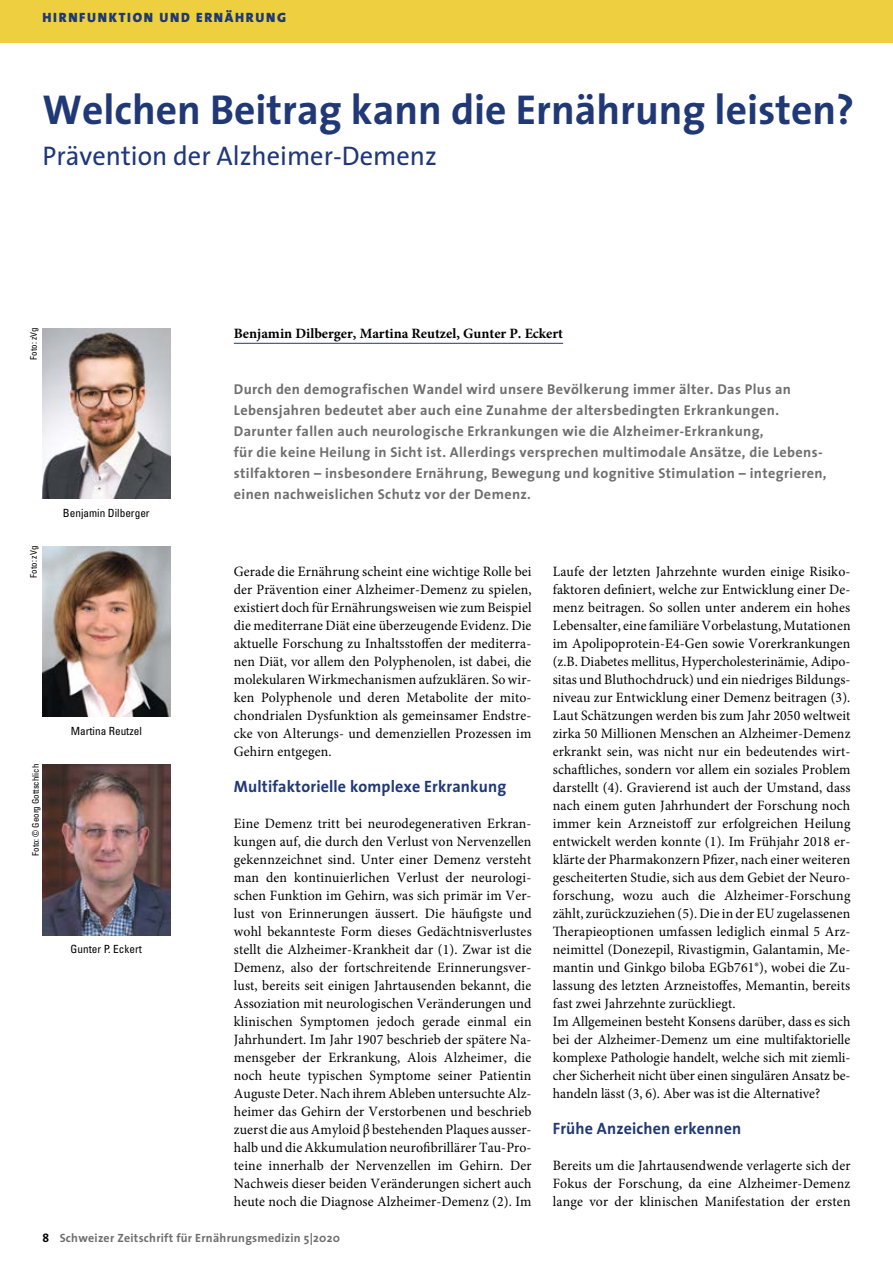
<style>
.page{position:relative;width:893px;height:1263px;background:#fff}
.page>*{position:absolute;margin:0;border:0;box-sizing:border-box;transform-origin:0 0}
.t1{font:700 42px "The Sans";color:#203876}
.t2{font:27px "The Sans";color:#203876}
.t3{font:700 16.5px "The Sans";letter-spacing:.01em;color:#203876}
.t4{font:14.25px/18px "Minion Pro";letter-spacing:.01em;color:#000;text-align:justify}
.t5{font:700 14.25px/21px "The Sans";letter-spacing:.025em;color:#706f6f}
.t6{font:700 14.25px "Minion Pro";color:#000}
.t7{font:900 13.5px "The Sans";letter-spacing:.125em;color:#203876}
.t8{font:700 12px "The Sans";letter-spacing:.02em;color:#706f6f}
.t9{font:condensed 11.25px "Univers";color:#000}
.t10{font:condensed 9px "Univers";color:#000}
.s1{color:#000}
</style>
<div class="page">
<div style="left:0;top:0;width:893px;height:43px;background:#eecf3f"></div>
<img style="left:43px;top:329px;width:127px;height:170px">
<img style="left:43px;top:547px;width:127px;height:170px">
<img style="left:43px;top:765px;width:127px;height:170px">
<hr style="left:234px;top:343px;width:329px;height:1px;background:#203876">
<p class="t7" style="left:43px;top:6px;width:245px">HIRNFUNKTION UND ERNÄHRUNG</p>
<h1 class="t1" style="left:43px;top:75px;width:813px">Welchen Beitrag kann die Ernährung leisten?</h1>
<h2 class="t2" style="left:43px;top:134px;width:396px">Prävention der Alzheimer-Demenz</h2>
<p class="t10" style="left:28px;top:359px;width:33px;rotate:-90deg">Foto: zVg</p>
<p class="t10" style="left:28px;top:578px;width:33px;rotate:-90deg">Foto: zVg</p>
<p class="t9" style="left:63px;top:505px;width:88px">Benjamin Dilberger</p>
<p class="t10" style="left:30px;top:856px;width:93px;rotate:-90deg">Foto: © Georg Gottschlich</p>
<p class="t9" style="left:71px;top:724px;width:73px">Martina Reutzel</p>
<p class="t9" style="left:71px;top:942px;width:73px">Gunter P. Eckert</p>
<p class="t6" style="left:234px;top:324px;width:331px">Benjamin Dilberger, Martina Reutzel, Gunter P. Eckert</p>
<p class="t5" style="left:234px;top:379px;width:594px">Durch den demografischen Wandel wird unsere Bevölkerung immer älter. Das Plus an Lebensjahren bedeutet aber auch eine Zunahme der altersbedingten Erkrankungen.<br>Darunter fallen auch neurologische Erkrankungen wie die Alzheimer-Erkrankung,<br>für die keine Heilung in Sicht ist. Allerdings versprechen multimodale Ansätze, die Lebens&shy;stilfaktoren – insbesondere Ernährung, Bewegung und kognitive Stimulation – integrieren, einen nachweislichen Schutz vor der Demenz.</p>
<p class="t4" style="left:234px;top:563px;width:299px">Gerade die Ernährung scheint eine wichtige Rolle bei der Prävention einer Alzheimer-Demenz zu spielen, existiert doch für Ernährungsweisen wie zum Beispiel die mediterrane Diät eine überzeugende Evidenz. Die aktuelle Forschung zu Inhaltsstoffen der mediterra&shy;nen Diät, vor allem den Polyphenolen, ist dabei, die molekularen Wirkmechanismen aufzuklären. So wir&shy;ken Polyphenole und deren Metabolite der mito&shy;chondrialen Dysfunktion als gemeinsamer Endstre&shy;cke von Alterungs- und demenziellen Prozessen im Gehirn entgegen.</p>
<p class="t3" style="left:234px;top:773px;width:274px">Multifaktorielle komplexe Erkrankung</p>
<p class="t4" style="left:234px;top:815px;width:299px">Eine Demenz tritt bei neurodegenerativen Erkran&shy;kungen auf, die durch den Verlust von Nervenzellen gekennzeichnet sind. Unter einer Demenz versteht man den kontinuierlichen Verlust der neurologi&shy;schen Funktion im Gehirn, was sich primär im Ver&shy;lust von Erinnerungen äussert. Die häufigste und wohl bekannteste Form dieses Gedächtnisverlustes stellt die Alzheimer-Krankheit dar (1). Zwar ist die Demenz, also der fortschreitende Erinnerungsver&shy;lust, bereits seit einigen Jahrtausenden bekannt, die Assoziation mit neurologischen Veränderungen und klinischen Symptomen jedoch gerade einmal ein Jahrhundert. Im Jahr 1907 beschrieb der spätere Na&shy;mensgeber der Erkrankung, Alois Alzheimer, die noch heute typischen Symptome seiner Patientin Auguste Deter. Nach ihrem Ableben untersuchte Alz&shy;heimer das Gehirn der Verstorbenen und beschrieb zuerst die aus Amyloid β bestehenden Plaques ausser&shy;halb und die Akkumulation neurofibrillärer Tau-Pro&shy;teine innerhalb der Nervenzellen im Gehirn. Der Nachweis dieser beiden Veränderungen sichert auch heute noch die Diagnose Alzheimer-Demenz (2). Im</p>
<p class="t4" style="left:553px;top:563px;width:299px;text-align:left">Laufe der letzten Jahrzehnte wurden einige Risiko&shy;faktoren definiert, welche zur Entwicklung einer De&shy;menz beitragen. So sollen unter anderem ein hohes Lebensalter, eine familiäre Vorbelastung, Mutationen im Apolipoprotein-E4-Gen sowie Vorerkrankungen (z.B. Diabetes mellitus, Hypercholesterinämie, Adipo&shy;sitas und Bluthochdruck) und ein niedriges Bildungs&shy;niveau zur Entwicklung einer Demenz beitragen (3).<br>Laut Schätzungen werden bis zum Jahr 2050 weltweit zirka 50 Millionen Menschen an Alzheimer-Demenz erkrankt sein, was nicht nur ein bedeutendes wirt&shy;schaftliches, sondern vor allem ein soziales Problem darstellt (4). Gravierend ist auch der Umstand, dass nach einem guten Jahrhundert der Forschung noch immer kein Arzneistoff zur erfolgreichen Heilung entwickelt werden konnte (1). Im Frühjahr 2018 er&shy;klärte der Pharmakonzern Pfizer, nach einer weiteren gescheiterten Studie, sich aus dem Gebiet der Neuro&shy;forschung, wozu auch die Alzheimer-Forschung zählt, zurückzuziehen (5). Die in der EU zugelassenen Therapieoptionen umfassen lediglich einmal 5 Arz&shy;neimittel (Donezepil, Rivastigmin, Galantamin, Me&shy;mantin und Ginkgo biloba EGb761®), wobei die Zu&shy;lassung des letzten Arzneistoffes, Memantin, bereits fast zwei Jahrzehnte zurückliegt.<br>Im Allgemeinen besteht Konsens darüber, dass es sich bei der Alzheimer-Demenz um eine multifaktorielle komplexe Pathologie handelt, welche sich mit ziemli&shy;cher Sicherheit nicht über einen singulären Ansatz be&shy;handeln lässt (3, 6). Aber was ist die Alternative?</p>
<p class="t3" style="left:553px;top:1115px;width:190px">Frühe Anzeichen erkennen</p>
<p class="t4" style="left:553px;top:1157px;width:299px">Bereits um die Jahrtausendwende verlagerte sich der Fokus der Forschung, da eine Alzheimer-Demenz lange vor der klinischen Manifestation der ersten</p>
<p class="t8" style="left:43px;top:1228px;width:299px"><span class="s1">8</span> Schweizer Zeitschrift für Ernährungsmedizin 5|2020</p>
</div>
